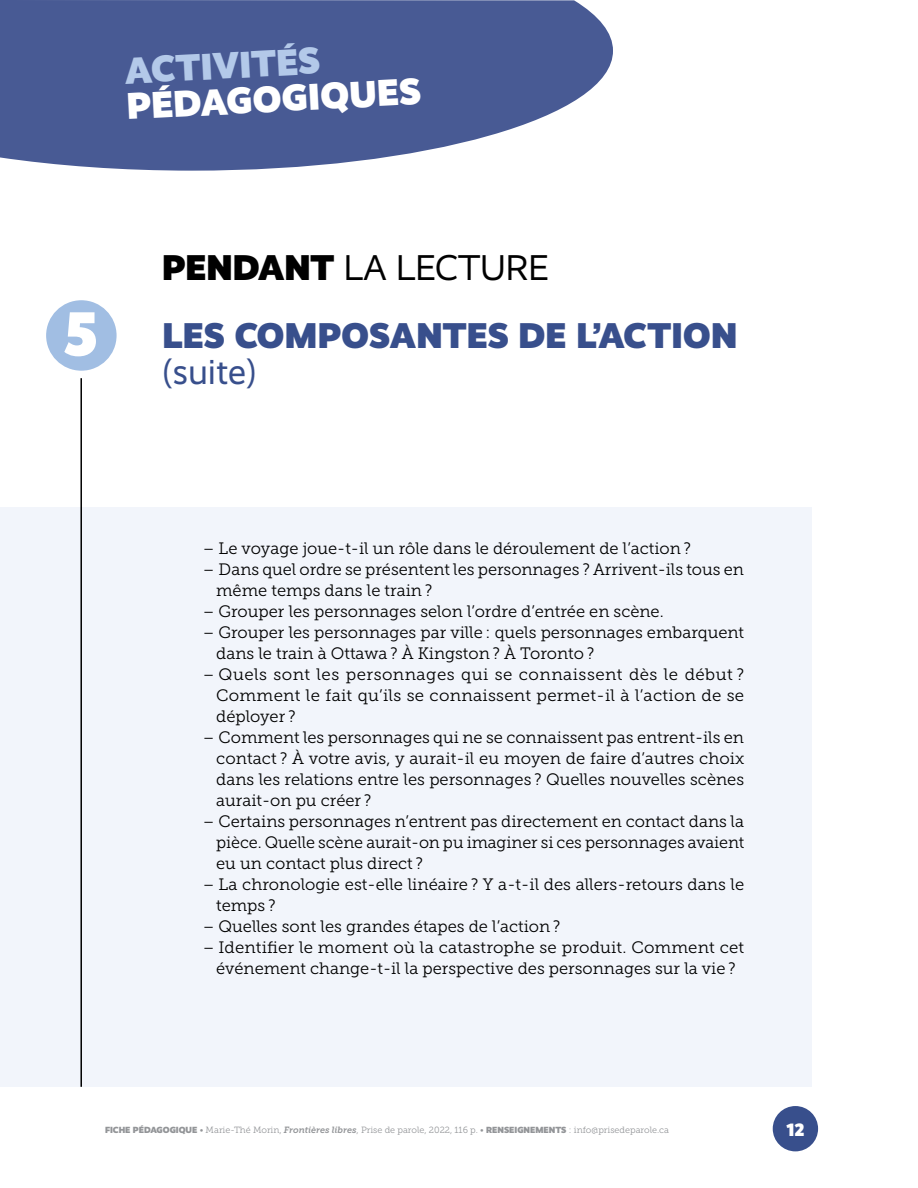
<style>
.page{position:relative;width:918px;height:1188px;background:#fff}
.page>*{position:absolute;margin:0;border:0;box-sizing:border-box;transform-origin:0 0}
.t1{font:900 62.85px "Realist";color:#fff}
.t2{font:900 37.5px "Realist";color:#fff}
.t3{font:900 37.5px "Realist";color:#b3c9e9}
.t4{font:900 36px/68.4px "Realist";letter-spacing:.01em;color:#384f8c}
.t5{font:36px "Realist";color:#384f8c}
.t6{font:900 18px "Realist";color:#fff}
.t7{font:16.5px/21px "Museo Slab 300";color:#000}
.t8{font:9px "Museo Slab 300";color:#939598}
.s1{color:#000}
.s2{font-weight:400;color:#000}
.s3{font-family:"Realist";font-weight:900}
.s4{font-family:"Museo Slab 700";font-style:italic}
</style>
<div class="page">
<svg style="left:0;top:0;width:613px;height:171px;background:#5e6da0"></svg>
<div style="left:0;top:508px;width:812px;height:579px;background:#f2f5fb"></div>
<hr style="left:80px;top:308px;width:2px;height:779px;background:#000">
<div style="left:42px;top:296px;width:78px;height:78px;background:#a1bee3;border-radius:50%"></div>
<div style="left:39px;top:293px;width:85px;height:85px;border:8px solid #fff;border-radius:50%"></div>
<div style="left:773px;top:1106px;width:45px;height:45px;background:#384f8c;border-radius:50%"></div>
<h2 class="t3" style="left:124px;top:48px;width:197px;rotate:-3deg">ACTIVITÉS</h2>
<h2 class="t2" style="left:126px;top:84px;width:296px;rotate:-3deg">PÉDAGOGIQUES</h2>
<h1 class="t1" style="left:64px;top:296px;width:36px">5</h1>
<h3 class="t4" style="left:162px;top:233px;width:577px"><span class="s1">PENDANT</span> <span class="s2">LA LECTURE<br></span>LES COMPOSANTES DE L’ACTION</h3>
<h3 class="t5" style="left:162px;top:351px;width:96px">(suite)</h3>
<p class="t7" style="left:203px;top:538px;width:490px">– Le voyage joue-t-il un rôle dans le déroulement de l’action ?</p>
<p class="t7" style="left:216px;top:559px;width:529px;text-indent:-14px">– Dans quel ordre se présentent les personnages ? Arrivent-ils tous en même temps dans le train ?</p>
<p class="t7" style="left:203px;top:601px;width:463px">– Grouper les personnages selon l’ordre d’entrée en scène.</p>
<p class="t7" style="left:216px;top:622px;width:529px;text-indent:-13px">– Grouper les personnages par ville : quels personnages embarquent dans le train à Ottawa ? À Kingston ? À Toronto ?</p>
<p class="t7" style="left:216px;top:664px;width:530px;text-align:justify;text-indent:-13px">– Quels sont les personnages qui se connaissent dès le début ?<br>Comment le fait qu’ils se connaissent permet-il à l’action de se déployer ?</p>
<p class="t7" style="left:216px;top:727px;width:530px;text-align:justify;text-indent:-13px">– Comment les personnages qui ne se connaissent pas entrent-ils en contact ? À votre avis, y aurait-il eu moyen de faire d’autres choix dans les relations entre les personnages ? Quelles nouvelles scènes aurait-on pu créer ?</p>
<p class="t7" style="left:216px;top:811px;width:530px;text-align:justify;text-indent:-13px">– Certains personnages n’entrent pas directement en contact dans la pièce. Quelle scène aurait-on pu imaginer si ces personnages avaient eu un contact plus direct ?</p>
<p class="t7" style="left:216px;top:874px;width:530px;text-indent:-14px">– La chronologie est-elle linéaire ? Y a-t-il des allers-retours dans le temps ?</p>
<p class="t7" style="left:203px;top:916px;width:359px">– Quelles sont les grandes étapes de l’action ?</p>
<p class="t7" style="left:203px;top:937px;width:543px;text-align:center">– Identifier le moment où la catastrophe se produit. Comment cet événement change-t-il la perspective des personnages sur la vie ?</p>
<p class="t8" style="left:105px;top:1125px;width:566px"><span class="s3">FICHE PÉDAGOGIQUE</span> • Marie-Thé Morin, <span class="s4">Frontières libres</span>, Prise de parole, 2022, 116 p. • <span class="s3">RENSEIGNEMENTS</span> : info@prisedeparole.ca</p>
<p class="t6" style="left:787px;top:1119px;width:19px">12</p>
</div>
